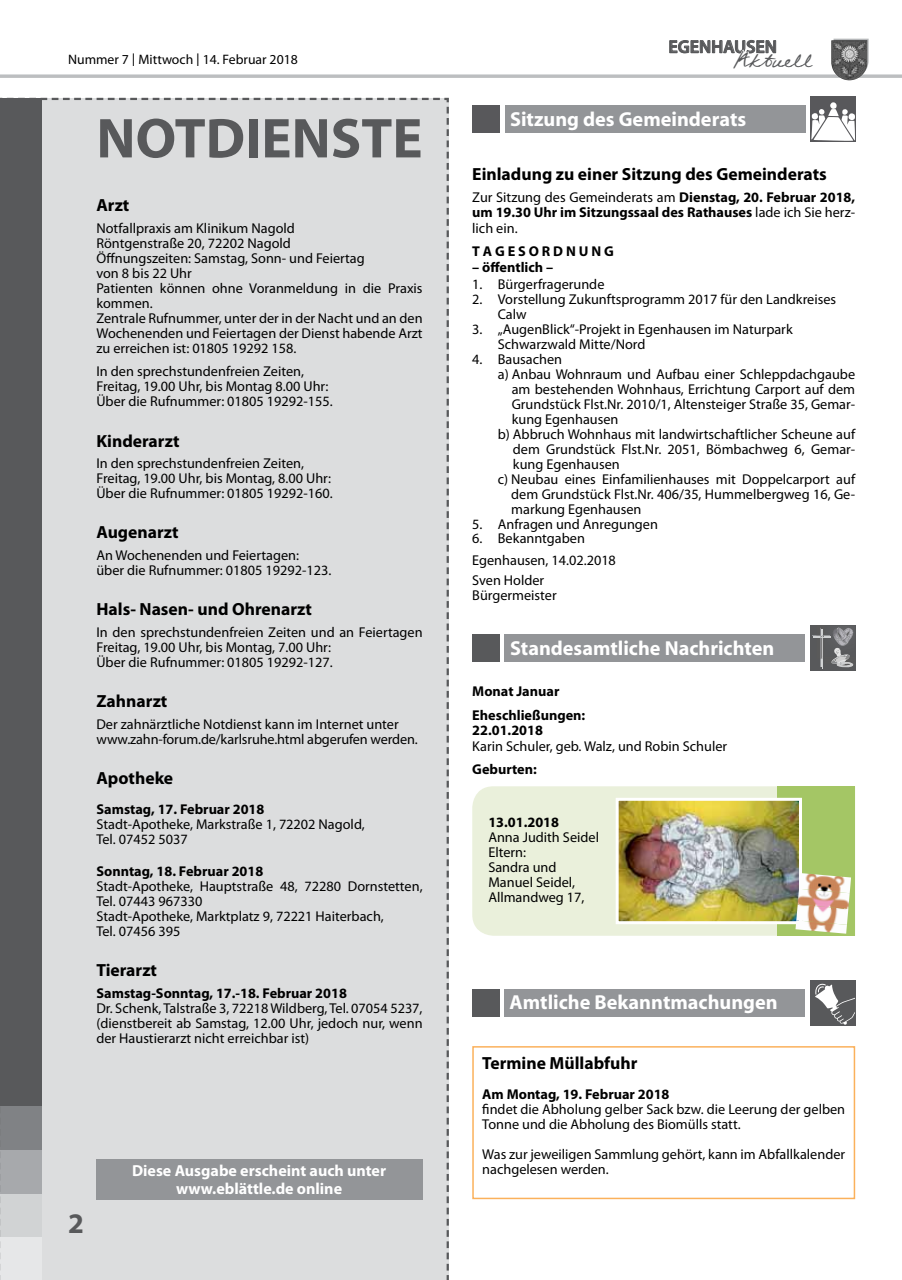
<style>
.page{position:relative;width:902px;height:1280px;background:#fff}
.page>*{position:absolute;margin:0;border:0;box-sizing:border-box;transform-origin:0 0}
.t1{font:700 56.7px "Myriad Pro";color:#58595b}
.t2{font:700 28.5px "Myriad Pro";color:#58595b}
.t3{font:22.95px "Federico Handwriting";color:#58595b}
.t4{font:700 20.25px "Myriad";color:#fff}
.t5{font:600 18px "Myriad Pro";color:#58595b}
.t6{font:700 17.55px "Myriad Pro";color:#000}
.t7{font:700 16.05px/17.5px "Myriad Pro";color:#fff;text-align:center}
.t8{font:14.25px/15px "Myriad Pro";color:#000}
.t9{font:700 14.25px/15.3px "Myriad Pro";color:#000;text-align:justify}
.t10{font:13.65px "Myriad Pro";color:#000}
.s1{font-family:"Lucida Sans"}
.s2{font-weight:400}
</style>
<div class="page">
<svg style="left:0;top:97px;width:449px;height:1183px;background:#d0d1d2"></svg>
<hr style="left:0;top:75px;width:901px;height:3px;background:#bcbec0">
<svg style="left:669px;top:40px;width:108px;height:14px"></svg>
<svg style="left:833px;top:39px;width:35px;height:36px"></svg>
<img style="left:831px;top:40px;width:36px;height:40px">
<div style="left:810px;top:97px;width:46px;height:45px;background:#58585b"></div>
<div style="left:504px;top:105px;width:301px;height:28px;background:#939598"></div>
<div style="left:472px;top:106px;width:28px;height:27px;background:#58585b"></div>
<svg style="left:811px;top:102px;width:44px;height:39px"></svg>
<div style="left:809px;top:625px;width:46px;height:46px;background:#58595b"></div>
<div style="left:504px;top:634px;width:301px;height:28px;background:#939598"></div>
<div style="left:472px;top:634px;width:28px;height:28px;background:#58595b"></div>
<svg style="left:812px;top:627px;width:42px;height:41px"></svg>
<div style="left:472px;top:786px;width:305px;height:150px;background:#eaf0db"></div>
<div style="left:777px;top:786px;width:78px;height:150px;background:#a4c665"></div>
<img style="left:619px;top:802px;width:178px;height:118px">
<div style="left:615px;top:798px;width:186px;height:126px;border:3px solid #fff"></div>
<img style="left:799px;top:873px;width:52px;height:20px">
<img style="left:797px;top:889px;width:52px;height:20px">
<img style="left:796px;top:904px;width:52px;height:21px">
<img style="left:795px;top:920px;width:51px;height:14px">
<div style="left:96px;top:1159px;width:326px;height:40px;background:#939598"></div>
<div style="left:809px;top:980px;width:46px;height:46px;background:#58595b"></div>
<svg style="left:815px;top:983px;width:39px;height:42px"></svg>
<div style="left:504px;top:989px;width:301px;height:28px;background:#939598"></div>
<div style="left:471px;top:989px;width:28px;height:28px;background:#58595b"></div>
<div style="left:472px;top:1046px;width:383px;height:153px;border:2px solid #fbb15b"></div>
<p class="t10" style="left:68px;top:51px;width:231px">Nummer 7 <span class="s1">|</span> Mittwoch <span class="s1">|</span> 14. Februar 2018</p>
<h1 class="t1" style="left:96px;top:101px;width:327px">NOTDIENSTE</h1>
<p class="t6" style="left:96px;top:194px;width:34px">Arzt</p>
<p class="t8" style="left:96px;top:220px;width:328px">Notfallpraxis am Klinikum Nagold<br>Röntgenstraße 20, 72202 Nagold<br>Öffnungszeiten: Samstag, Sonn- und Feiertag<br>von 8 bis 22 Uhr<br>Patienten können ohne Voranmeldung in die Praxis kommen.<br>Zentrale Rufnummer, unter der in der Nacht und an den Wochenenden und Feiertagen der Dienst habende Arzt zu erreichen ist: 01805 19292 158.</p>
<p class="t8" style="left:96px;top:364px;width:238px">In den sprechstundenfreien Zeiten,<br>Freitag, 19.00 Uhr, bis Montag 8.00 Uhr:<br>Über die Rufnummer: 01805 19292-155.</p>
<p class="t6" style="left:96px;top:429px;width:84px">Kinderarzt</p>
<p class="t8" style="left:96px;top:455px;width:238px">In den sprechstundenfreien Zeiten,<br>Freitag, 19.00 Uhr, bis Montag, 8.00 Uhr:<br>Über die Rufnummer: 01805 19292-160.</p>
<p class="t6" style="left:96px;top:521px;width:84px">Augenarzt</p>
<p class="t8" style="left:96px;top:547px;width:236px">An Wochenenden und Feiertagen:<br>über die Rufnummer: 01805 19292-123.</p>
<p class="t6" style="left:96px;top:598px;width:217px">Hals- Nasen- und Ohrenarzt</p>
<p class="t8" style="left:96px;top:624px;width:328px">In den sprechstundenfreien Zeiten und an Feiertagen<br>Freitag, 19.00 Uhr, bis Montag, 7.00 Uhr:<br>Über die Rufnummer: 01805 19292-127.</p>
<p class="t6" style="left:96px;top:690px;width:72px">Zahnarzt</p>
<p class="t8" style="left:96px;top:716px;width:323px">Der zahnärztliche Notdienst kann im Internet unter www.zahn-forum.de/karlsruhe.html abgerufen werden.</p>
<p class="t6" style="left:96px;top:767px;width:78px">Apotheke</p>
<p class="t9" style="left:96px;top:801px;width:169px">Samstag, 17. Februar 2018</p>
<p class="t8" style="left:96px;top:816px;width:270px">Stadt-Apotheke, Markstraße 1, 72202 Nagold,<br>Tel. 07452 5037</p>
<p class="t9" style="left:96px;top:863px;width:168px">Sonntag, 18. Februar 2018</p>
<p class="t8" style="left:96px;top:878px;width:327px">Stadt-Apotheke, Hauptstraße 48, 72280 Dornstetten, Tel. 07443 967330<br>Stadt-Apotheke, Marktplatz 9, 72221 Haiterbach,<br>Tel. 07456 395</p>
<p class="t6" style="left:96px;top:959px;width:62px">Tierarzt</p>
<p class="t9" style="left:96px;top:985px;width:252px">Samstag-Sonntag, 17.-18. Februar 2018</p>
<p class="t8" style="left:96px;top:1000px;width:327px;text-align:justify">Dr. Schenk, Talstraße 3, 72218 Wildberg, Tel. 07054 5237, (dienstbereit ab Samstag, 12.00 Uhr, jedoch nur, wenn der Haustierarzt nicht erreichbar ist)</p>
<h2 class="t2" style="left:68px;top:1205px;width:17px">2</h2>
<p class="t7" style="left:132px;top:1161px;width:255px">Diese Ausgabe erscheint auch unter www.eblättle.de online</p>
<p class="t5" style="left:668px;top:35px;width:110px">EGENHAUSEN</p>
<h3 class="t3" style="left:733px;top:46px;width:80px">Aktuell</h3>
<h3 class="t4" style="left:510px;top:109px;width:238px">Sitzung des Gemeinderats</h3>
<p class="t6" style="left:472px;top:163px;width:356px">Einladung zu einer Sitzung des Gemeinderats</p>
<p class="t9" style="left:472px;top:189px;width:384px"><span class="s2">Zur Sitzung des Gemeinderats am</span> Dienstag, 20. Februar 2018, um 19.30 Uhr im Sitzungssaal des Rathauses <span class="s2">lade ich Sie herz&shy;lich ein.</span></p>
<p class="t9" style="left:472px;top:243px;width:143px">T A G E S O R D N U N G</p>
<p class="t9" style="left:472px;top:259px;width:82px">– öffentlich –</p>
<p class="t8" style="left:472px;top:277px;width:134px">1. Bürgerfragerunde</p>
<p class="t8" style="left:497px;top:291px;width:340px;text-indent:-26px">2. Vorstellung Zukunftsprogramm 2017 für den Landkreises<br>Calw</p>
<p class="t8" style="left:497px;top:321px;width:296px;text-indent:-26px">3. „AugenBlick“-Projekt in Egenhausen im Naturpark<br>Schwarzwald Mitte/Nord</p>
<p class="t8" style="left:472px;top:351px;width:91px">4. Bausachen</p>
<p class="t8" style="left:497px;top:366px;width:359px">a) Anbau Wohnraum und Aufbau einer Schleppdachgaube</p>
<p class="t8" style="left:511px;top:381px;width:345px">am bestehenden Wohnhaus, Errichtung Carport auf dem</p>
<p class="t8" style="left:511px;top:396px;width:345px">Grundstück Flst.Nr. 2010/1, Altensteiger Straße 35, Gemar-</p>
<p class="t8" style="left:511px;top:411px;width:108px">kung Egenhausen</p>
<p class="t8" style="left:497px;top:426px;width:359px">b) Abbruch Wohnhaus mit landwirtschaftlicher Scheune auf</p>
<p class="t8" style="left:513px;top:441px;width:344px">dem Grundstück Flst.Nr. 2051, Bömbachweg 6, Gemar-</p>
<p class="t8" style="left:513px;top:456px;width:108px">kung Egenhausen</p>
<p class="t8" style="left:497px;top:471px;width:359px">c) Neubau eines Einfamilienhauses mit Doppelcarport auf</p>
<p class="t8" style="left:511px;top:486px;width:345px">dem Grundstück Flst.Nr. 406/35, Hummelbergweg 16, Ge-</p>
<p class="t8" style="left:511px;top:501px;width:132px">markung Egenhausen</p>
<p class="t8" style="left:472px;top:516px;width:187px">5. Anfragen und Anregungen</p>
<p class="t8" style="left:472px;top:528px;width:145px;line-height:21.8px">6. Bekanntgaben<br>Egenhausen, 14.02.2018</p>
<p class="t8" style="left:472px;top:572px;width:86px">Sven Holder<br>Bürgermeister</p>
<h3 class="t4" style="left:510px;top:637px;width:266px">Standesamtliche Nachrichten</h3>
<p class="t9" style="left:472px;top:679px;width:114px;line-height:23.9px">Monat Januar<br>Eheschließungen:</p>
<p class="t9" style="left:472px;top:722px;width:72px">22.01.2018</p>
<p class="t8" style="left:472px;top:738px;width:256px">Karin Schuler, geb. Walz, und Robin Schuler</p>
<p class="t9" style="left:472px;top:761px;width:66px">Geburten:</p>
<p class="t9" style="left:488px;top:814px;width:72px">13.01.2018</p>
<p class="t8" style="left:488px;top:829px;width:112px">Anna Judith Seidel<br>Eltern:<br>Sandra und<br>Manuel Seidel,<br>Allmandweg 17,</p>
<h3 class="t4" style="left:509px;top:992px;width:269px">Amtliche Bekanntmachungen</h3>
<p class="t6" style="left:482px;top:1052px;width:157px">Termine Müllabfuhr</p>
<p class="t9" style="left:482px;top:1086px;width:189px">Am Montag, 19. Februar 2018</p>
<p class="t8" style="left:482px;top:1102px;width:364px">findet die Abholung gelber Sack bzw. die Leerung der gelben<br>Tonne und die Abholung des Biomülls statt.</p>
<p class="t8" style="left:482px;top:1147px;width:364px">Was zur jeweiligen Sammlung gehört, kann im Abfallkalender nachgelesen werden.</p>
</div>
